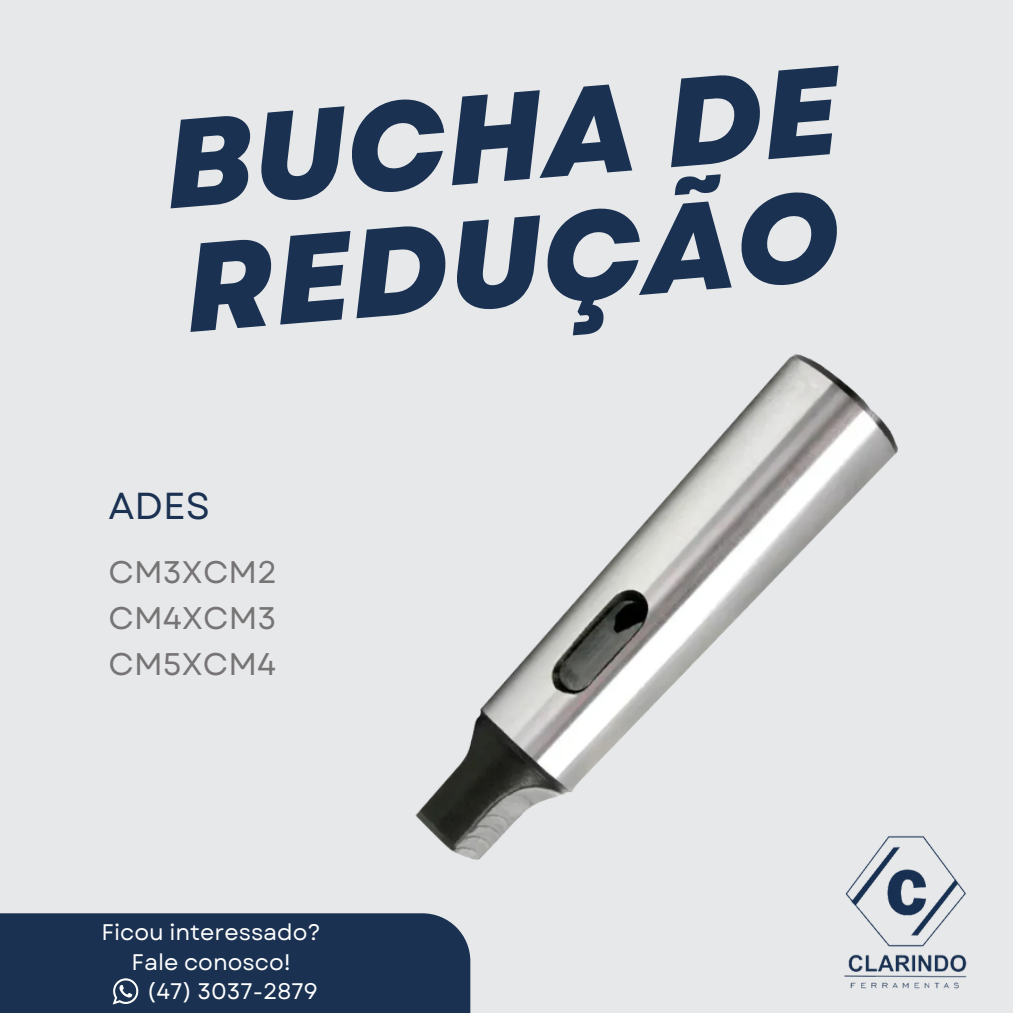
<style>
.page{position:relative;width:1013px;height:1013px;background:#fff}
.page>*{position:absolute;margin:0;border:0;box-sizing:border-box;transform-origin:0 0}
.t1{font:italic 800 125px/124.6px "Garet";color:#1a3152}
.t2{font:37.5px "Garet";color:#1a3152}
.t3{font:31.25px/46px "Garet";color:#767474;text-align:justify}
.t4{font:22.5px/31px "Garet";color:#fff;text-align:center}
</style>
<div class="page">
<div style="left:0;top:0;width:1012px;height:1012px;background:#e6e8ea"></div>
<img style="left:844px;top:867px;width:123px;height:122px">
<img style="left:415px;top:354px;width:532px;height:528px">
<div style="left:0;top:913px;width:470px;height:99px;background:#1a3152"></div>
<img style="left:112px;top:978px;width:27px;height:27px">
<h1 class="t1" style="left:159px;top:105px;width:677px;rotate:-5deg">BUCHA DE<br>REDUÇÃO</h1>
<h2 class="t2" style="left:108px;top:479px;width:103px">ADES</h2>
<h3 class="t3" style="left:108px;top:549px;width:170px">CM3XCM2<br>CM4XCM3<br>CM5XCM4</h3>
<p class="t4" style="left:101px;top:916px;width:221px">Ficou interessado?<br>Fale conosco!</p>
<p class="t4" style="left:147px;top:975px;width:172px">(47) 3037-2879</p>
</div>
